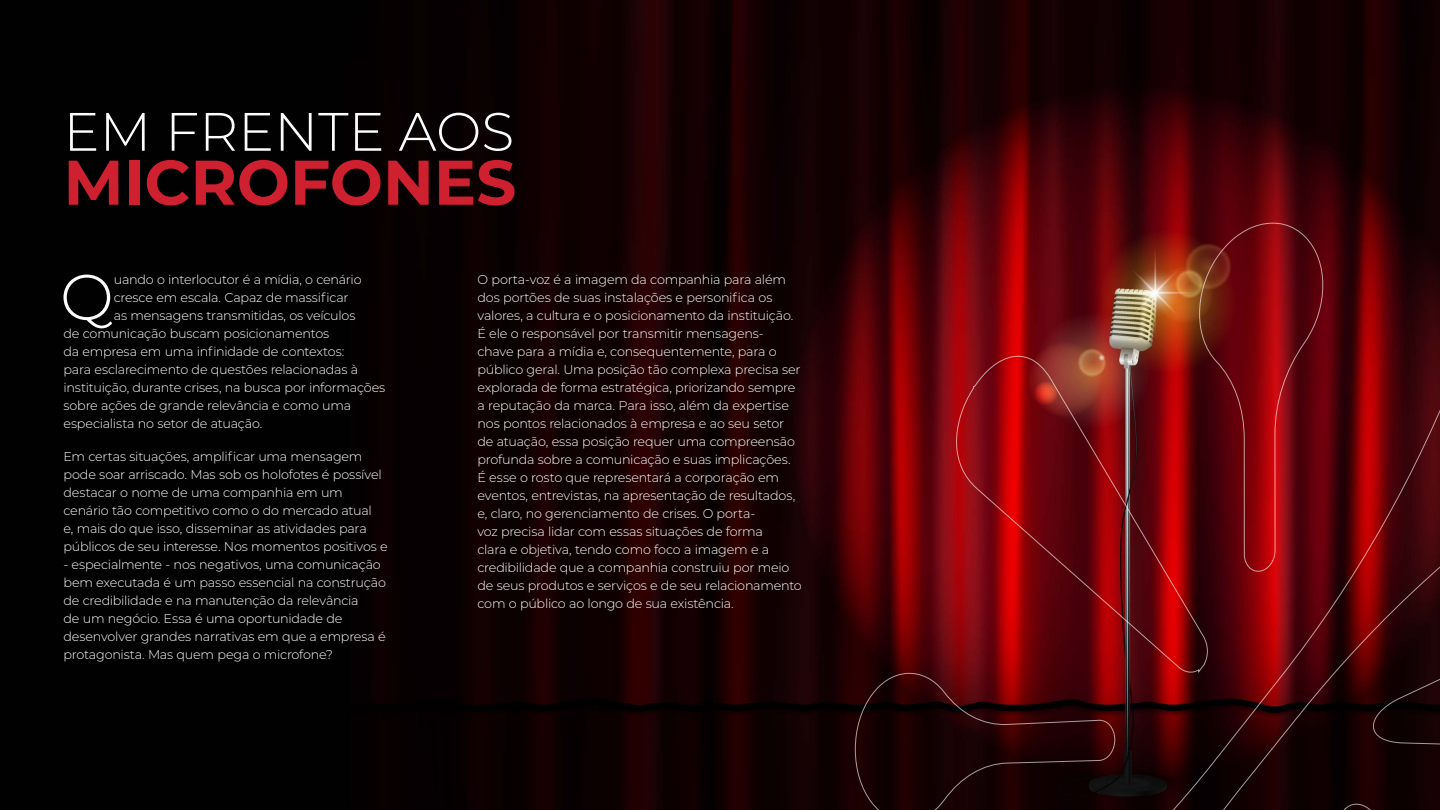
<style>
.page{position:relative;width:1440px;height:810px;background:#fff}
.page>*{position:absolute;margin:0;border:0;box-sizing:border-box;transform-origin:0 0}
.t1{font:300 64.2px "Montserrat";color:#fff}
.t2{font:700 63px "Montserrat";color:#ce202f}
.t3{font:300 54px "Montserrat";color:#fff}
.t4{font:300 12.75px/18px "Montserrat";letter-spacing:-.02em;color:#fff}
</style>
<div class="page">
<img style="left:0;top:0;width:1440px;height:810px">
<svg style="left:855px;top:218px;width:585px;height:592px"></svg>
<h3 class="t3" style="left:64px;top:95px;width:452px">EM FRENTE AOS</h3>
<h2 class="t2" style="left:64px;top:137px;width:454px">MICROFONES</h2>
<h1 class="t1" style="left:60px;top:253px;width:55px">Q</h1>
<p class="t4" style="left:114px;top:270px;width:249px">uando o interlocutor é a mídia, o cenário</p>
<p class="t4" style="left:114px;top:288px;width:236px">cresce em escala. Capaz de massificar</p>
<p class="t4" style="left:114px;top:306px;width:243px">as mensagens transmitidas, os veículos</p>
<p class="t4" style="left:64px;top:324px;width:267px">de comunicação buscam posicionamentos</p>
<p class="t4" style="left:64px;top:342px;width:282px">da empresa em uma infinidade de contextos:</p>
<p class="t4" style="left:64px;top:360px;width:296px">para esclarecimento de questões relacionadas à</p>
<p class="t4" style="left:64px;top:378px;width:323px">instituição, durante crises, na busca por informações</p>
<p class="t4" style="left:64px;top:396px;width:289px">sobre ações de grande relevância e como uma</p>
<p class="t4" style="left:64px;top:414px;width:201px">especialista no setor de atuação.</p>
<p class="t4" style="left:64px;top:447px;width:326px">Em certas situações, amplificar uma mensagem pode soar arriscado. Mas sob os holofotes é possível destacar o nome de uma companhia em um cenário tão competitivo como o do mercado atual<br>e, mais do que isso, disseminar as atividades para públicos de seu interesse. Nos momentos positivos e</p>
<p class="t4" style="left:64px;top:555px;width:324px">- especialmente - nos negativos, uma comunicação bem executada é um passo essencial na construção de credibilidade e na manutenção da relevância<br>de um negócio. Essa é uma oportunidade de desenvolver grandes narrativas em que a empresa é protagonista. Mas quem pega o microfone?</p>
<p class="t4" style="left:477px;top:270px;width:326px">O porta-voz é a imagem da companhia para além dos portões de suas instalações e personifica os valores, a cultura e o posicionamento da instituição.<br>É ele o responsável por transmitir mensagens&shy;chave para a mídia e, consequentemente, para o público geral. Uma posição tão complexa precisa ser explorada de forma estratégica, priorizando sempre a reputação da marca. Para isso, além da expertise nos pontos relacionados à empresa e ao seu setor de atuação, essa posição requer uma compreensão profunda sobre a comunicação e suas implicações.<br>É esse o rosto que representará a corporação em eventos, entrevistas, na apresentação de resultados, e, claro, no gerenciamento de crises. O porta-<br>voz precisa lidar com essas situações de forma<br>clara e objetiva, tendo como foco a imagem e a credibilidade que a companhia construiu por meio de seus produtos e serviços e de seu relacionamento com o público ao longo de sua existência.</p>
</div>
